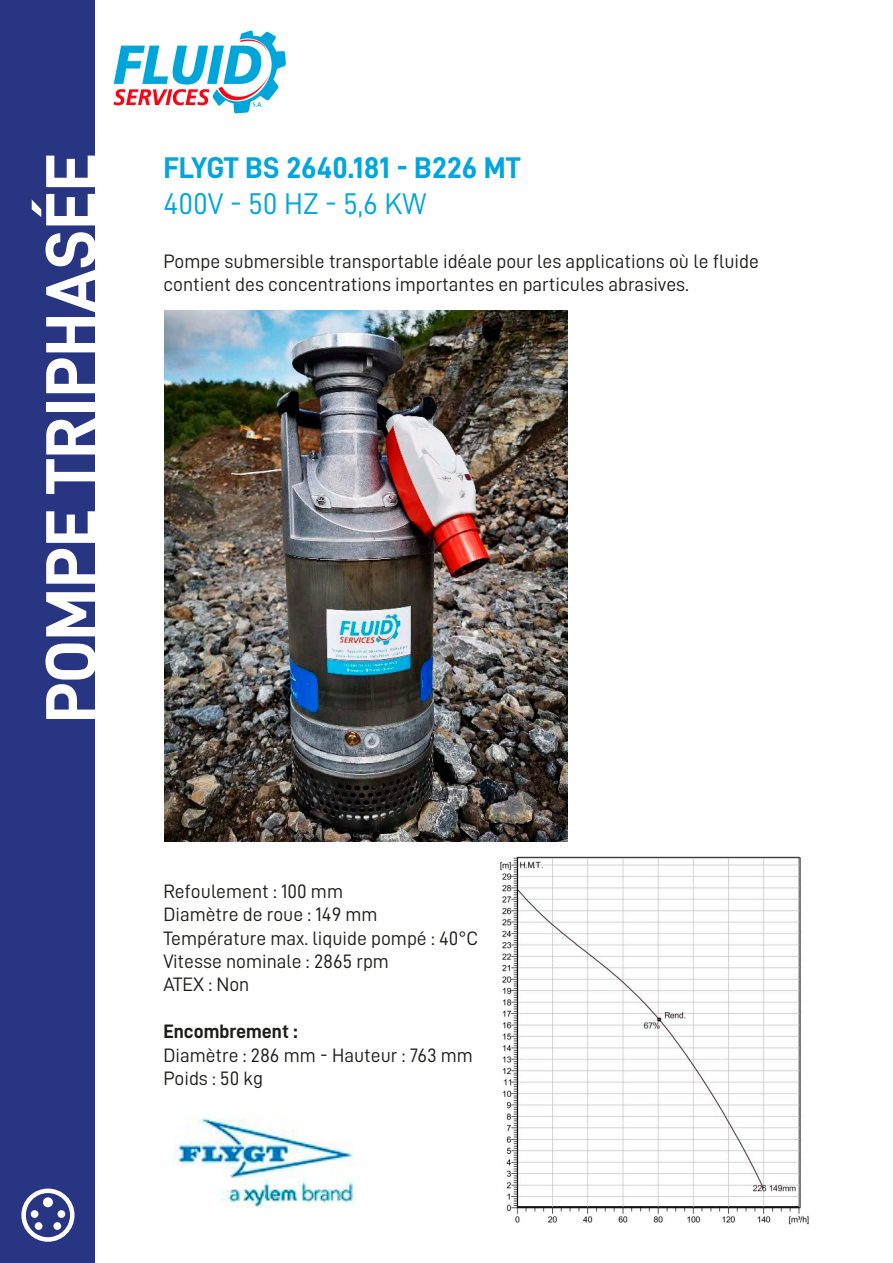
<style>
.page{position:relative;width:893px;height:1263px;background:#fff}
.page>*{position:absolute;margin:0;border:0;box-sizing:border-box;transform-origin:0 0}
.t1{font:72px "D DIN Bold";color:#fff}
.t2{font:30px "D DIN Bold";color:#00a6dc}
.t3{font:30px "D DIN";color:#00a6dc}
.t4{font:19.5px/23.4px "D DIN";color:#1d1d1b}
.t5{font:19.5px "D DIN Bold";color:#1d1d1b}
</style>
<div class="page">
<img style="left:113px;top:29px;width:173px;height:85px">
<div style="left:0;top:0;width:94px;height:1263px;background:#283583"></div>
<img style="left:164px;top:310px;width:403px;height:531px">
<img style="left:173px;top:1117px;width:182px;height:90px">
<img style="left:500px;top:857px;width:309px;height:368px">
<div style="left:21px;top:1188px;width:54px;height:54px;border:4px solid #fff;border-radius:50%"></div>
<div style="left:31px;top:1210px;width:7px;height:8px;background:#fff;border-radius:50%"></div>
<div style="left:35px;top:1222px;width:7px;height:8px;background:#fff;border-radius:50%"></div>
<div style="left:58px;top:1210px;width:7px;height:8px;background:#fff;border-radius:50%"></div>
<div style="left:53px;top:1222px;width:8px;height:8px;background:#fff;border-radius:50%"></div>
<div style="left:43px;top:1197px;width:10px;height:10px;background:#fff;border-radius:50%"></div>
<h1 class="t1" style="left:31px;top:723px;width:572px;rotate:-90deg">POMPE TRIPHASÉE</h1>
<h2 class="t2" style="left:163px;top:151px;width:359px">FLYGT BS 2640.181 - B226 MT</h2>
<h2 class="t3" style="left:163px;top:187px;width:264px">400V - 50 HZ - 5,6 KW</h2>
<p class="t4" style="left:163px;top:249px;width:597px">Pompe submersible transportable idéale pour les applications où le fluide contient des concentrations importantes en particules abrasives.</p>
<p class="t4" style="left:163px;top:879px;width:316px">Refoulement : 100 mm<br>Diamètre de roue : 149 mm<br>Température max. liquide pompé : 40°C<br>Vitesse nominale : 2865 rpm<br>ATEX : Non</p>
<p class="t5" style="left:163px;top:1021px;width:136px">Encombrement :</p>
<p class="t4" style="left:163px;top:1043px;width:311px">Diamètre : 286 mm - Hauteur : 763 mm<br>Poids : 50 kg</p>
</div>
